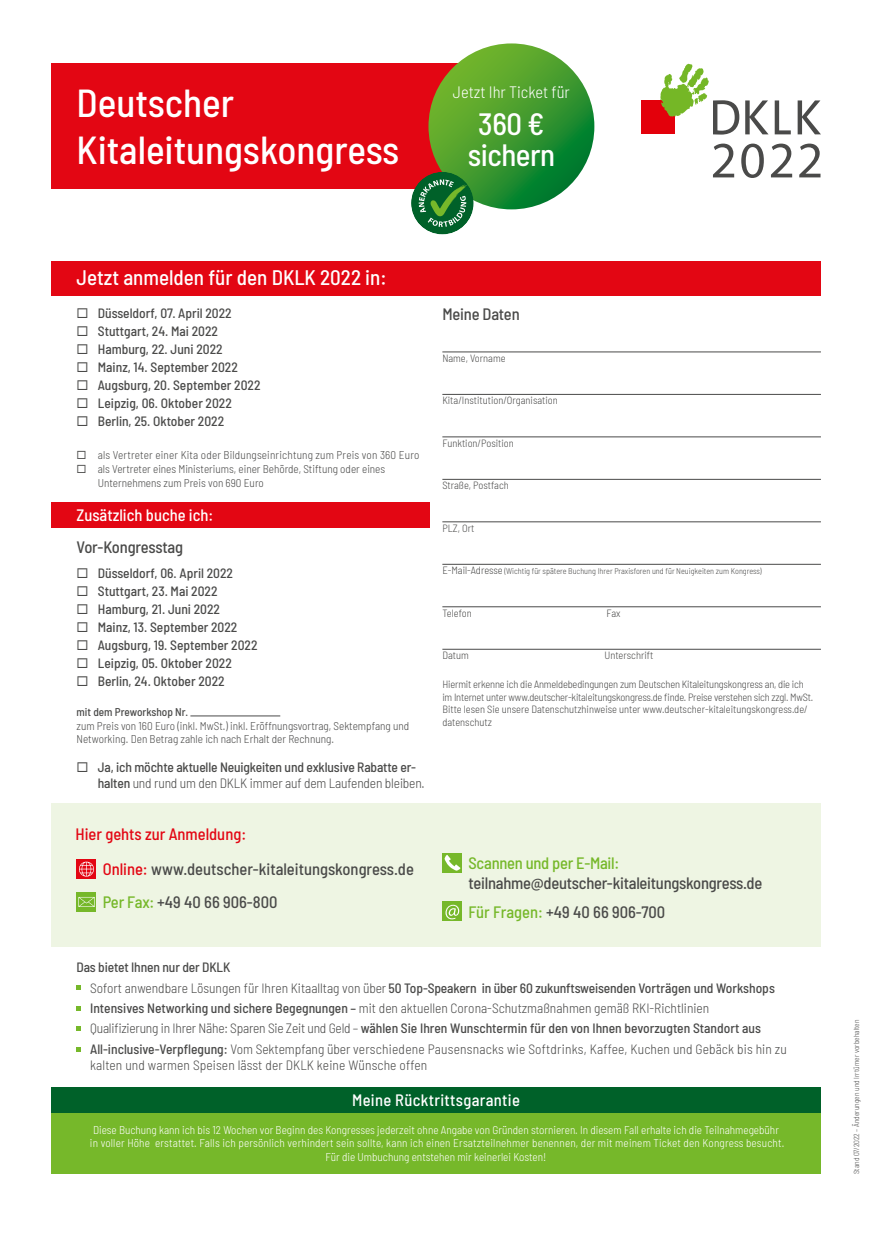
<style>
.page{position:relative;width:872px;height:1234px;background:#fff}
.page>*{position:absolute;margin:0;border:0;box-sizing:border-box;transform-origin:0 0}
.t1{font:500 semi-condensed 39px/46.8px "Barlow";color:#fff}
.t2{font:500 semi-condensed 30.75px/30.8px "Barlow";letter-spacing:-.015em;color:#fff;text-align:center}
.t3{font:500 semi-condensed 21px "Barlow";color:#fff}
.t4{font:500 semi-condensed 16.5px/29.2px "Barlow";letter-spacing:-.01em;color:#4a4a49}
.t5{font:500 semi-condensed 16.5px "Barlow";letter-spacing:.02em;color:#fff}
.t6{font:500 semi-condensed 16.5px "Barlow";color:#e30613}
.t7{font:500 semi-condensed 16.5px "Barlow";letter-spacing:-.015em;color:#76b82a}
.t8{font:500 semi-condensed 16.5px "Barlow";color:#fff}
.t9{font:300 semi-condensed 16.5px "Barlow";color:#fff}
.t10{font:300 semi-condensed 13.5px/20.4px "Barlow";letter-spacing:.005em;color:#4a4a49}
.t11{font:500 semi-condensed 13.5px/16.2px "Barlow";color:#4a4a49}
.t12{font:300 semi-condensed 11.25px/13.5px "Barlow";color:#fff;text-align:center}
.t13{font:300 semi-condensed 11.25px/13.5px "Barlow";color:#4a4a49}
.t14{font:500 semi-condensed 11.25px "Barlow";color:#4a4a49}
.t15{font:300 semi-condensed 10.5px/12.6px "Barlow";letter-spacing:-.01em;color:#4a4a49}
.t16{font:300 semi-condensed 8.25px "Barlow";color:#4a4a49}
.t17{font:300 semi-condensed 7.5px "Barlow";color:#4a4a49}
.s1{font-weight:300}
.s2{color:#e30613}
.s3{color:#76b82a}
.s4{font-size:10.5px}
.s5{font-weight:500}
</style>
<div class="page">
<div style="left:51px;top:64px;width:457px;height:125px;background:#e30613"></div>
<div style="left:51px;top:802px;width:770px;height:144px;background:#eef5e3"></div>
<hr style="left:442px;top:351px;width:379px;height:1px;background:#4a4a49">
<hr style="left:442px;top:394px;width:379px;height:1px;background:#4a4a49">
<hr style="left:442px;top:436px;width:379px;height:1px;background:#4a4a49">
<hr style="left:442px;top:479px;width:379px;height:1px;background:#4a4a49">
<hr style="left:442px;top:521px;width:379px;height:1px;background:#4a4a49">
<hr style="left:442px;top:564px;width:379px;height:1px;background:#4a4a49">
<hr style="left:442px;top:606px;width:379px;height:1px;background:#4a4a49">
<hr style="left:442px;top:649px;width:379px;height:1px;background:#4a4a49">
<div style="left:51px;top:261px;width:770px;height:34px;background:#e30613"></div>
<div style="left:51px;top:502px;width:378px;height:26px;background:#e30613"></div>
<hr style="left:190px;top:715px;width:90px;height:1px;background:#4a4a49">
<svg style="left:77px;top:985px;width:4px;height:4px"></svg>
<svg style="left:77px;top:1006px;width:4px;height:4px"></svg>
<svg style="left:77px;top:1026px;width:4px;height:4px"></svg>
<svg style="left:77px;top:1047px;width:4px;height:4px"></svg>
<div style="left:51px;top:1106px;width:770px;height:67px;background:#76b82a"></div>
<div style="left:51px;top:1087px;width:770px;height:25px;background:#006129"></div>
<div style="left:77px;top:891px;width:19px;height:20px;background:#76b82a"></div>
<svg style="left:78px;top:897px;width:17px;height:9px"></svg>
<div style="left:77px;top:859px;width:19px;height:19px;background:#e30613"></div>
<svg style="left:79px;top:861px;width:15px;height:15px"></svg>
<div style="left:442px;top:852px;width:20px;height:20px;background:#76b82a"></div>
<svg style="left:444px;top:855px;width:16px;height:15px"></svg>
<div style="left:442px;top:901px;width:20px;height:19px;background:#76b82a"></div>
<svg style="left:445px;top:904px;width:14px;height:15px"></svg>
<svg style="left:428px;top:43px;width:166px;height:166px"></svg>
<div style="left:411px;top:172px;width:63px;height:62px;background:#006129;border-radius:50%"></div>
<svg style="left:418px;top:179px;width:50px;height:48px"></svg>
<svg style="left:774px;top:100px;width:16px;height:34px"></svg>
<svg style="left:797px;top:100px;width:24px;height:34px"></svg>
<div style="left:641px;top:100px;width:34px;height:34px;background:#e3000b"></div>
<svg style="left:745px;top:100px;width:23px;height:34px"></svg>
<svg style="left:660px;top:64px;width:79px;height:70px"></svg>
<svg style="left:713px;top:143px;width:21px;height:34px"></svg>
<svg style="left:741px;top:143px;width:23px;height:35px"></svg>
<svg style="left:771px;top:143px;width:21px;height:34px"></svg>
<svg style="left:799px;top:143px;width:21px;height:34px"></svg>
<h1 class="t1" style="left:77px;top:76px;width:324px">Deutscher<br>Kitaleitungskongress</h1>
<p class="t9" style="left:453px;top:80px;width:118px">Jetzt Ihr Ticket für</p>
<h2 class="t2" style="left:468px;top:106px;width:89px">360 € sichern</h2>
<h3 class="t3" style="left:77px;top:262px;width:311px">Jetzt anmelden für den DKLK 2022 in:</h3>
<p class="t11" style="left:77px;top:303px;width:157px">◻ Düsseldorf, 07. April 2022</p>
<p class="t11" style="left:77px;top:321px;width:143px">◻ Stuttgart, 24. Mai 2022</p>
<p class="t11" style="left:77px;top:339px;width:148px">◻ Hamburg, 22. Juni 2022</p>
<p class="t11" style="left:77px;top:357px;width:163px">◻ Mainz, 14. September 2022</p>
<p class="t11" style="left:77px;top:375px;width:185px">◻ Augsburg, 20. September 2022</p>
<p class="t11" style="left:77px;top:393px;width:157px">◻ Leipzig, 06. Oktober 2022</p>
<p class="t11" style="left:77px;top:411px;width:149px">◻ Berlin, 25. Oktober 2022</p>
<p class="t13" style="left:77px;top:448px;width:344px">◻ als Vertreter einer Kita oder Bildungseinrichtung zum Preis von 360 Euro</p>
<p class="t13" style="left:98px;top:461px;width:289px;text-indent:-21px">◻ als Vertreter eines Ministeriums, einer Behörde, Stiftung oder eines<br>Unternehmens zum Preis von 690 Euro</p>
<p class="t8" style="left:77px;top:503px;width:138px">Zusätzlich buche ich:</p>
<p class="t4" style="left:77px;top:530px;width:108px">Vor-Kongresstag</p>
<p class="t11" style="left:77px;top:563px;width:158px">◻ Düsseldorf, 06. April 2022</p>
<p class="t11" style="left:77px;top:581px;width:142px">◻ Stuttgart, 23. Mai 2022</p>
<p class="t11" style="left:77px;top:599px;width:145px">◻ Hamburg, 21. Juni 2022</p>
<p class="t11" style="left:77px;top:617px;width:162px">◻ Mainz, 13. September 2022</p>
<p class="t11" style="left:77px;top:635px;width:182px">◻ Augsburg, 19. September 2022</p>
<p class="t11" style="left:77px;top:653px;width:157px">◻ Leipzig, 05. Oktober 2022</p>
<p class="t11" style="left:77px;top:671px;width:150px">◻ Berlin, 24. Oktober 2022</p>
<p class="t14" style="left:77px;top:703px;width:113px">mit dem Preworkshop Nr.</p>
<p class="t13" style="left:77px;top:717px;width:334px">zum Preis von 160 Euro (inkl. MwSt.) inkl. Eröffnungsvortrag, Sektempfang und<br>Networking. Den Betrag zahle ich nach Erhalt der Rechnung.</p>
<p class="t11" style="left:98px;top:757px;width:328px;text-indent:-21px">◻ Ja, ich möchte aktuelle Neuigkeiten und exklusive Rabatte er&shy;halten <span class="s1">und rund um den DKLK immer auf dem Laufenden bleiben.</span></p>
<p class="t6" style="left:75px;top:822px;width:172px">Hier gehts zur Anmeldung:</p>
<p class="t4" style="left:103px;top:853px;width:313px"><span class="s2">Online:</span> www.deutscher-kitaleitungskongress.de</p>
<p class="t4" style="left:103px;top:886px;width:176px"><span class="s3">Per Fax:</span> +49 40 66 906-800</p>
<p class="t4" style="left:442px;top:297px;width:79px">Meine Daten</p>
<p class="t15" style="left:442px;top:351px;width:65px">Name, Vorname</p>
<p class="t15" style="left:442px;top:393px;width:117px">Kita/Institution/Organisation</p>
<p class="t15" style="left:442px;top:436px;width:73px">Funktion/Position</p>
<p class="t15" style="left:442px;top:478px;width:68px">Straße, Postfach</p>
<p class="t15" style="left:442px;top:521px;width:34px">PLZ, Ort</p>
<p class="t16" style="left:442px;top:565px;width:321px"><span class="s4">E-Mail-Adresse</span> (Wichtig für spätere Buchung Ihrer Praxisforen und für Neuigkeiten zum Kongress)</p>
<p class="t15" style="left:442px;top:606px;width:31px">Telefon</p>
<p class="t15" style="left:606px;top:606px;width:15px">Fax</p>
<p class="t15" style="left:442px;top:648px;width:28px">Datum</p>
<p class="t15" style="left:604px;top:648px;width:50px">Unterschrift</p>
<p class="t15" style="left:442px;top:677px;width:372px">Hiermit erkenne ich die Anmeldebedingungen zum Deutschen Kitaleitungskongress an, die ich im Internet unter www.deutscher-kitaleitungskongress.de finde. Preise verstehen sich zzgl. MwSt.<br>Bitte lesen Sie unsere Datenschutzhinweise unter www.deutscher-kitaleitungskongress.de/ datenschutz</p>
<p class="t7" style="left:468px;top:850px;width:152px">Scannen und per E-Mail:</p>
<p class="t4" style="left:468px;top:866px;width:295px">teilnahme@deutscher-kitaleitungskongress.de<br><span class="s3">Für Fragen:</span> +49 40 66 906-700</p>
<p class="t10" style="left:90px;top:955px;width:698px;text-indent:-14px"><span class="s5">Das bietet Ihnen nur der DKLK<br></span>Sofort anwendbare Lösungen für Ihren Kitaalltag von über <span class="s5">50 Top-Speakern in über 60 zukunftsweisenden Vorträgen und Workshops Intensives Networking und sichere Begegnungen –</span> mit den aktuellen Corona-Schutzmaßnahmen gemäß RKI-Richtlinien<br>Qualifizierung in Ihrer Nähe: Sparen Sie Zeit und Geld – <span class="s5">wählen Sie Ihren Wunschtermin für den von Ihnen bevorzugten Standort aus All-inclusive-Verpflegung:</span> Vom Sektempfang über verschiedene Pausensnacks wie Softdrinks, Kaffee, Kuchen und Gebäck bis hin zu</p>
<p class="t10" style="left:90px;top:1053px;width:338px">kalten und warmen Speisen lässt der DKLK keine Wünsche offen</p>
<p class="t5" style="left:352px;top:1087px;width:169px">Meine Rücktrittsgarantie</p>
<p class="t12" style="left:90px;top:1121px;width:696px">Diese Buchung kann ich bis 12 Wochen vor Beginn des Kongresses jederzeit ohne Angabe von Gründen stornieren. In diesem Fall erhalte ich die Teilnahmegebühr in voller Höhe erstattet. Falls ich persönlich verhindert sein sollte, kann ich einen Ersatzteilnehmer benennen, der mit meinem Ticket den Kongress besucht.<br>Für die Umbuchung entstehen mir keinerlei Kosten!</p>
<p class="t17" style="left:851px;top:1174px;width:156px;rotate:-90deg">Stand 07/2022 – Änderungen und Irrtümer vorbehalten</p>
</div>
